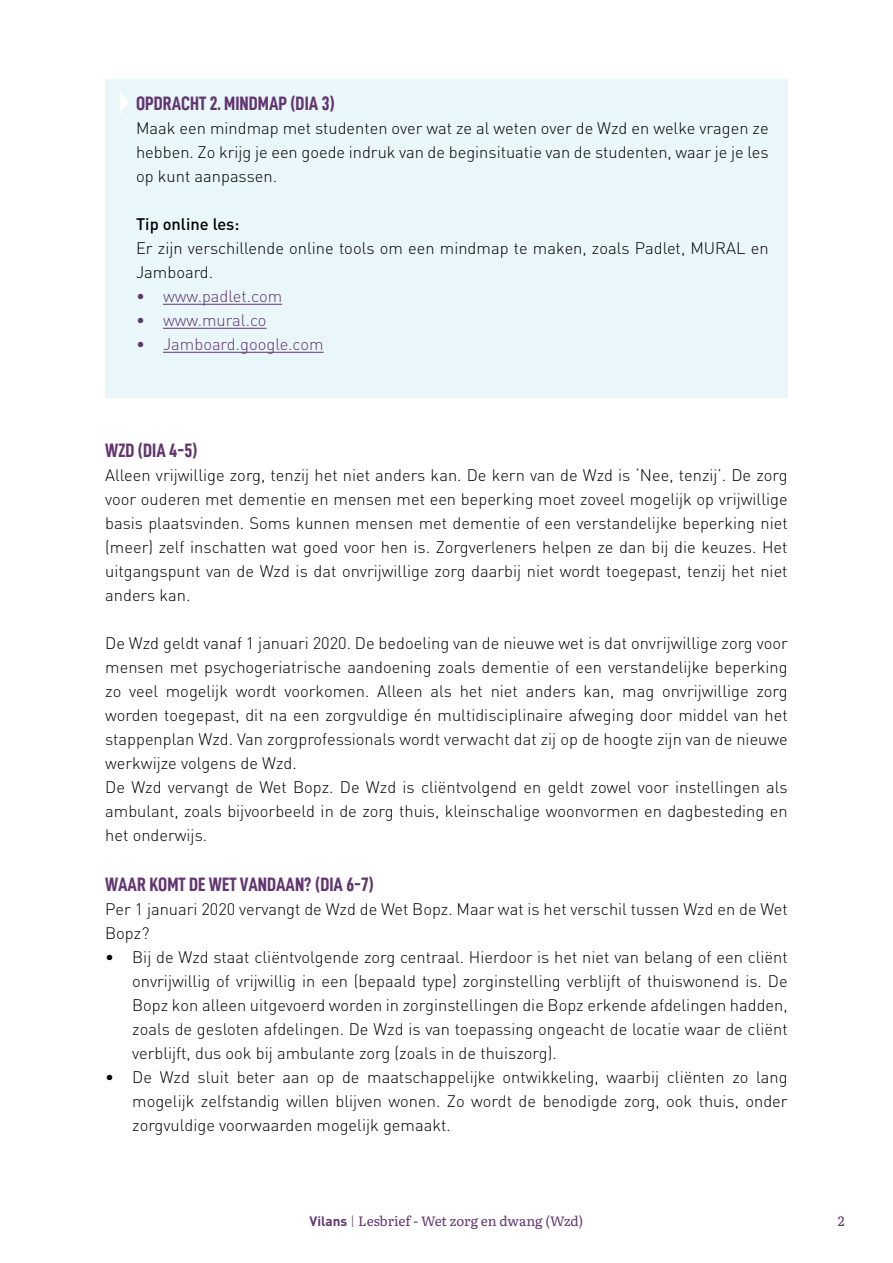
<style>
.page{position:relative;width:893px;height:1263px;background:#fff}
.page>*{position:absolute;margin:0;border:0;box-sizing:border-box;transform-origin:0 0}
.t1{font:19.5px "D DIN Condensed Bold";color:#613670}
.t2{font:300 16.5px/24px "DIN Pro";color:#000;text-align:justify}
.t3{font:300 16.5px "DIN Pro";color:#613670}
.t4{font:500 16.5px "DIN Pro";color:#000}
.t5{font:13.5px "Literata";color:#613670}
.s1{font-family:"DIN Pro";font-weight:700}
.s2{font-family:"DIN Pro";font-weight:300}
</style>
<div class="page">
<div style="left:105px;top:79px;width:683px;height:319px;background:#e9f6fa"></div>
<svg style="left:120px;top:92px;width:9px;height:21px"></svg>
<hr style="left:163px;top:304px;width:119px;height:1px;background:#613670">
<hr style="left:163px;top:328px;width:104px;height:1px;background:#613670">
<hr style="left:163px;top:352px;width:161px;height:1px;background:#613670">
<p class="t1" style="left:136px;top:93px;width:200px">OPDRACHT 2. MINDMAP (DIA 3)</p>
<p class="t2" style="left:136px;top:115px;width:634px">Maak een mindmap met studenten over wat ze al weten over de Wzd en welke vragen ze hebben. Zo krijg je een goede indruk van de beginsituatie van de studenten, waar je je les op kunt aanpassen.</p>
<p class="t4" style="left:136px;top:213px;width:105px">Tip online les:</p>
<p class="t2" style="left:136px;top:235px;width:634px">Er zijn verschillende online tools om een mindmap te maken, zoals Padlet, MURAL en<br>Jamboard.</p>
<p class="t3" style="left:136px;top:285px;width:148px">• www.padlet.com</p>
<p class="t3" style="left:136px;top:309px;width:132px">• www.mural.co</p>
<p class="t3" style="left:136px;top:333px;width:189px">• Jamboard.google.com</p>
<p class="t1" style="left:105px;top:440px;width:94px">WZD (DIA 4-5)</p>
<p class="t2" style="left:105px;top:462px;width:684px">Alleen vrijwillige zorg, tenzij het niet anders kan. De kern van de Wzd is ‘Nee, tenzij’. De zorg voor ouderen met dementie en mensen met een beperking moet zoveel mogelijk op vrijwillige basis plaatsvinden. Soms kunnen mensen met dementie of een verstandelijke beperking niet (meer) zelf inschatten wat goed voor hen is. Zorgverleners helpen ze dan bij die keuzes. Het uitgangspunt van de Wzd is dat onvrijwillige zorg daarbij niet wordt toegepast, tenzij het niet anders kan.</p>
<p class="t2" style="left:105px;top:630px;width:684px;text-align:left">De Wzd geldt vanaf 1 januari 2020. De bedoeling van de nieuwe wet is dat onvrijwillige zorg voor mensen met psychogeriatrische aandoening zoals dementie of een verstandelijke beperking zo veel mogelijk wordt voorkomen. Alleen als het niet anders kan, mag onvrijwillige zorg worden toegepast, dit na een zorgvuldige én multidisciplinaire afweging door middel van het stappenplan Wzd. Van zorgprofessionals wordt verwacht dat zij op de hoogte zijn van de nieuwe werkwijze volgens de Wzd.<br>De Wzd vervangt de Wet Bopz. De Wzd is cliëntvolgend en geldt zowel voor instellingen als ambulant, zoals bijvoorbeeld in de zorg thuis, kleinschalige woonvormen en dagbesteding en het onderwijs.</p>
<p class="t1" style="left:105px;top:873px;width:270px">WAAR KOMT DE WET VANDAAN? (DIA 6-7)</p>
<p class="t2" style="left:105px;top:896px;width:684px">Per 1 januari 2020 vervangt de Wzd de Wet Bopz. Maar wat is het verschil tussen Wzd en de Wet<br>Bopz?</p>
<p class="t2" style="left:132px;top:944px;width:657px;text-indent:-27px">• Bij de Wzd staat cliëntvolgende zorg centraal. Hierdoor is het niet van belang of een cliënt onvrijwillig of vrijwillig in een (bepaald type) zorginstelling verblijft of thuiswonend is. De Bopz kon alleen uitgevoerd worden in zorginstellingen die Bopz erkende afdelingen hadden, zoals de gesloten afdelingen. De Wzd is van toepassing ongeacht de locatie waar de cliënt verblijft, dus ook bij ambulante zorg (zoals in de thuiszorg).</p>
<p class="t2" style="left:132px;top:1064px;width:657px;text-indent:-27px">• De Wzd sluit beter aan op de maatschappelijke ontwikkeling, waarbij cliënten zo lang mogelijk zelfstandig willen blijven wonen. Zo wordt de benodigde zorg, ook thuis, onder zorgvuldige voorwaarden mogelijk gemaakt.</p>
<p class="t5" style="left:310px;top:1211px;width:275px"><span class="s1">Vilans</span> <span class="s2">|</span> Lesbrief - Wet zorg en dwang (Wzd)</p>
<p class="t5" style="left:838px;top:1210px;width:8px">2</p>
</div>
